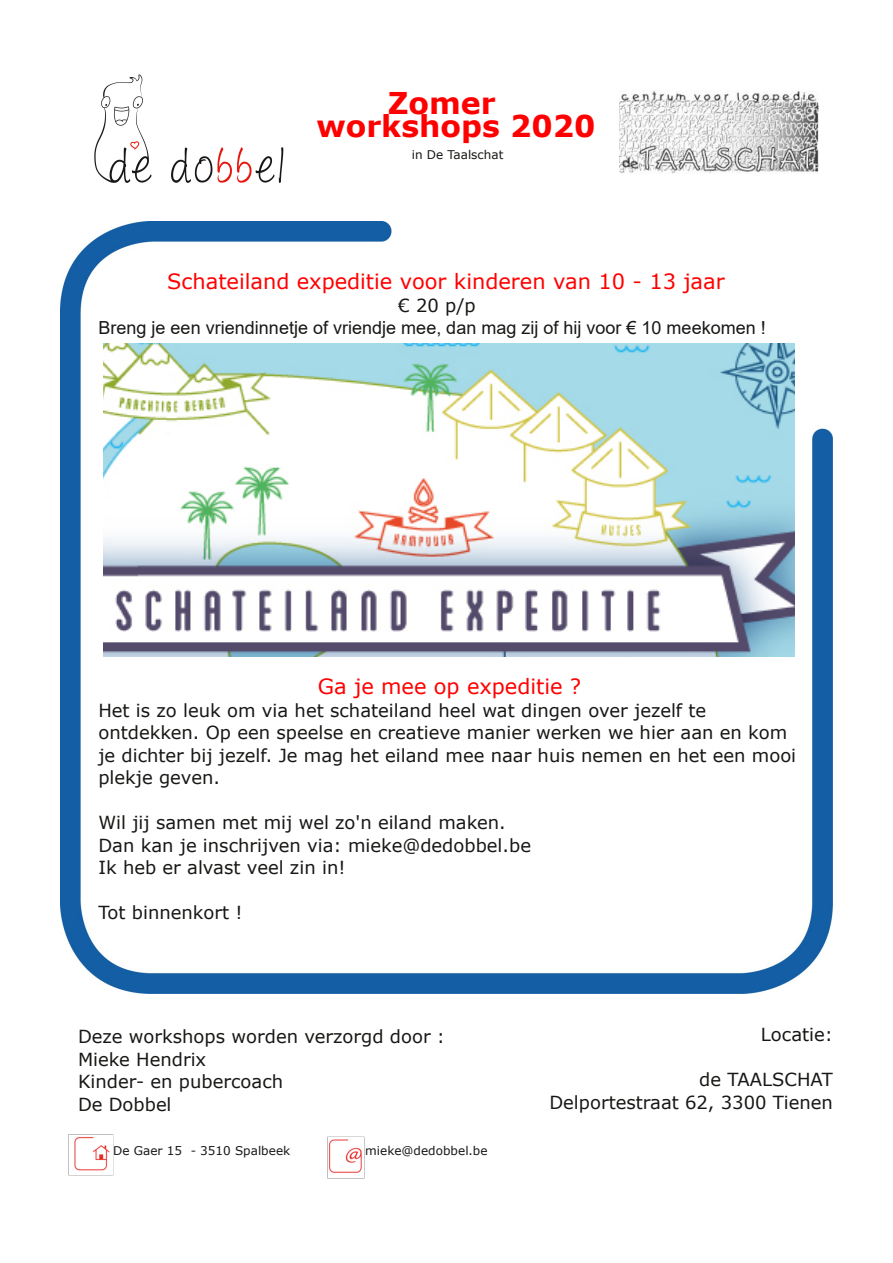
<style>
.page{position:relative;width:893px;height:1263px;background:#fff}
.page>*{position:absolute;margin:0;border:0;box-sizing:border-box;transform-origin:0 0}
.t1{font:700 30px/22.5px "Verdana";color:#f00}
.t2{font:21px "Verdana";color:#f00}
.t3{font:18px/22.5px "Verdana";color:#181715}
.t4{font:18px "Arial";color:#181715}
.t5{font:12px "Verdana";color:#181715}
</style>
<div class="page">
<img style="left:60px;top:222px;width:772px;height:772px">
<img style="left:94px;top:74px;width:190px;height:109px">
<img style="left:68px;top:1134px;width:297px;height:45px">
<img style="left:620px;top:91px;width:199px;height:82px">
<img style="left:104px;top:344px;width:690px;height:313px">
<h1 class="t1" style="left:316px;top:91px;width:280px;text-indent:71px">Zomer workshops 2020</h1>
<p class="t5" style="left:412px;top:147px;width:93px">in De Taalschat</p>
<p class="t2" style="left:167px;top:268px;width:559px">Schateiland expeditie voor kinderen van 10 - 13 jaar</p>
<p class="t3" style="left:398px;top:293px;width:79px">€ 20 p/p</p>
<p class="t4" style="left:98px;top:318px;width:669px">Breng je een vriendinnetje of vriendje mee, dan mag zij of hij voor € 10 meekomen !</p>
<p class="t2" style="left:318px;top:673px;width:265px">Ga je mee op expeditie ?</p>
<p class="t3" style="left:98px;top:698px;width:699px">Het is zo leuk om via het schateiland heel wat dingen over jezelf te ontdekken. Op een speelse en creatieve manier werken we hier aan en kom je dichter bij jezelf. Je mag het eiland mee naar huis nemen en het een mooi plekje geven.</p>
<p class="t3" style="left:98px;top:811px;width:434px">Wil jij samen met mij wel zo'n eiland maken.<br>Dan kan je inschrijven via: mieke@dedobbel.be<br>Ik heb er alvast veel zin in!</p>
<p class="t3" style="left:98px;top:901px;width:146px">Tot binnenkort !</p>
<p class="t3" style="left:78px;top:1025px;width:369px">Deze workshops worden verzorgd door :<br>Mieke Hendrix<br>Kinder- en pubercoach<br>De Dobbel</p>
<p class="t3" style="left:761px;top:1023px;width:74px">Locatie:</p>
<p class="t3" style="left:549px;top:1068px;width:285px;text-align:right">de TAALSCHAT<br>Delportestraat 62, 3300 Tienen</p>
<p class="t5" style="left:113px;top:1143px;width:179px">De Gaer 15 - 3510 Spalbeek</p>
<p class="t5" style="left:365px;top:1143px;width:124px">mieke@dedobbel.be</p>
</div>
